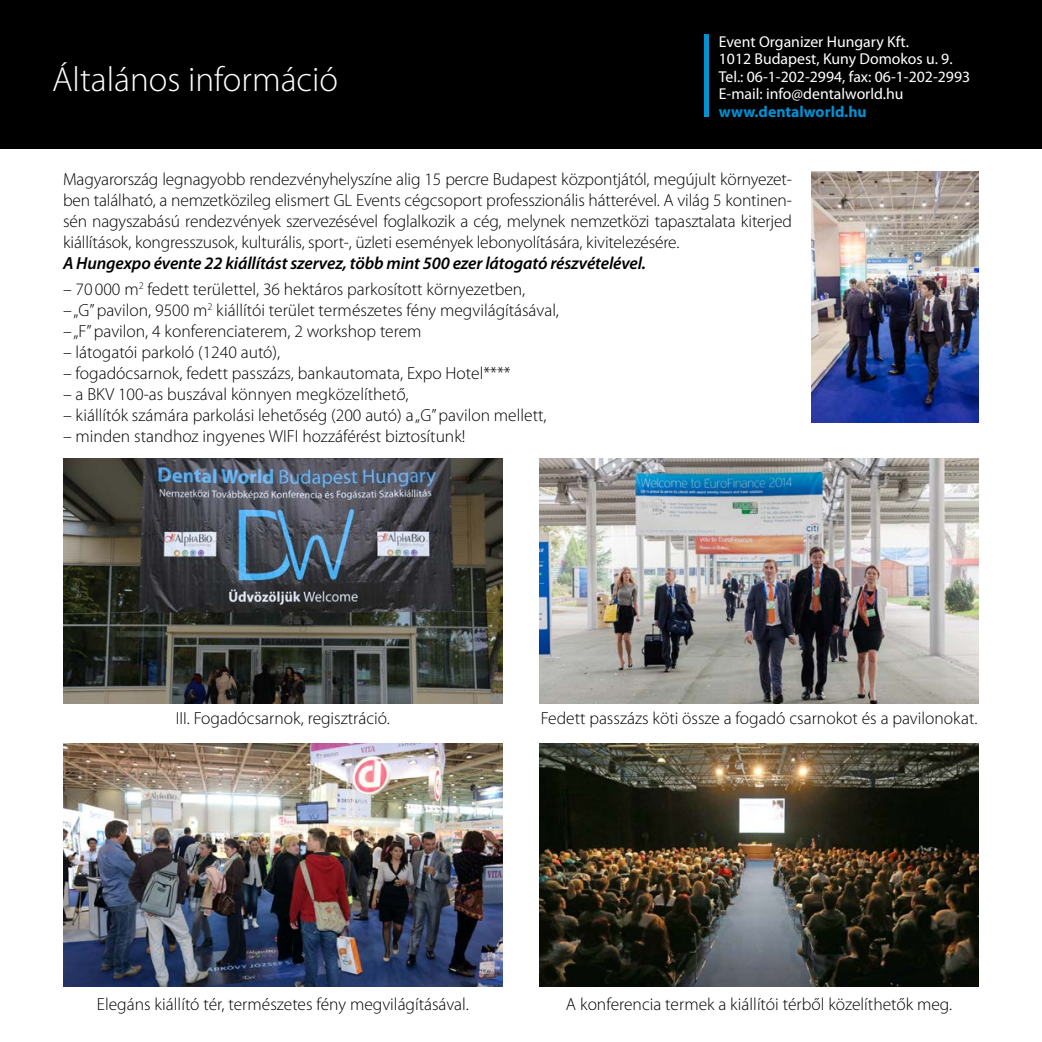
<style>
.page{position:relative;width:1042px;height:1042px;background:#fff}
.page>*{position:absolute;margin:0;border:0;box-sizing:border-box;transform-origin:0 0}
.t1{font:300 35px "Myriad Pro";color:#fff}
.t2{font:300 17.5px/21px "Myriad Pro";color:#000;text-align:justify}
.t3{font:italic 600 17.5px "Myriad Pro";letter-spacing:-.01em;color:#000}
.t4{font:15.75px/17.5px "Myriad Pro";color:#fff}
.t5{font:700 15.75px "Myriad Pro";color:#0091d3}
</style>
<div class="page">
<div style="left:0;top:0;width:1042px;height:149px;background:#000"></div>
<div style="left:704px;top:35px;width:5px;height:82px;background:#0091d3"></div>
<img style="left:63px;top:744px;width:440px;height:242px">
<img style="left:812px;top:172px;width:167px;height:250px">
<img style="left:63px;top:458px;width:440px;height:245px">
<img style="left:539px;top:744px;width:440px;height:242px">
<img style="left:539px;top:458px;width:440px;height:245px">
<h1 class="t1" style="left:52px;top:60px;width:288px">Általános információ</h1>
<p class="t4" style="left:719px;top:33px;width:253px">Event Organizer Hungary Kft.<br>1012 Budapest, Kuny Domokos u. 9.<br>Tel.: 06-1-202-2994, fax: 06-1-202-2993<br>E-mail: info@dentalworld.hu</p>
<p class="t5" style="left:719px;top:102px;width:149px">www.dentalworld.hu</p>
<p class="t2" style="left:63px;top:169px;width:730px">Magyarország legnagyobb rendezvényhelyszíne alig 15 percre Budapest központjától, megújult környezet&shy;ben található, a nemzetközileg elismert GL Events cégcsoport professzionális hátterével. A világ 5 kontinen&shy;sén nagyszabású rendezvények szervezésével foglalkozik a cég, melynek nemzetközi tapasztalata kiterjed kiállítások, kongresszusok, kulturális, sport-, üzleti események lebonyolítására, kivitelezésére.</p>
<p class="t3" style="left:63px;top:253px;width:584px">A Hungexpo évente 22 kiállítást szervez, több mint 500 ezer látogató részvételével.</p>
<p class="t2" style="left:63px;top:279px;width:464px">– 70 000 m<sup>2</sup> fedett területtel, 36 hektáros parkosított környezetben,</p>
<p class="t2" style="left:63px;top:300px;width:497px">– „G” pavilon, 9500 m<sup>2</sup> kiállítói terület természetes fény megvilágításával,</p>
<p class="t2" style="left:63px;top:321px;width:360px">– „F” pavilon, 4 konferenciaterem, 2 workshop terem</p>
<p class="t2" style="left:63px;top:342px;width:219px">– látogatói parkoló (1240 autó),</p>
<p class="t2" style="left:63px;top:363px;width:449px">– fogadócsarnok, fedett passzázs, bankautomata, Expo Hotel****</p>
<p class="t2" style="left:63px;top:384px;width:347px">– a BKV 100-as buszával könnyen megközelíthető,</p>
<p class="t2" style="left:63px;top:405px;width:485px">– kiállítók számára parkolási lehetőség (200 autó) a „G” pavilon mellett,</p>
<p class="t2" style="left:63px;top:426px;width:404px">– minden standhoz ingyenes WIFI hozzáférést biztosítunk!</p>
<p class="t2" style="left:176px;top:708px;width:216px">III. Fogadócsarnok, regisztráció.</p>
<p class="t2" style="left:541px;top:708px;width:438px">Fedett passzázs köti össze a fogadó csarnokot és a pavilonokat.</p>
<p class="t2" style="left:97px;top:993px;width:373px">Elegáns kiállító tér, természetes fény megvilágításával.</p>
<p class="t2" style="left:566px;top:993px;width:388px">A konferencia termek a kiállítói térből közelíthetők meg.</p>
</div>
